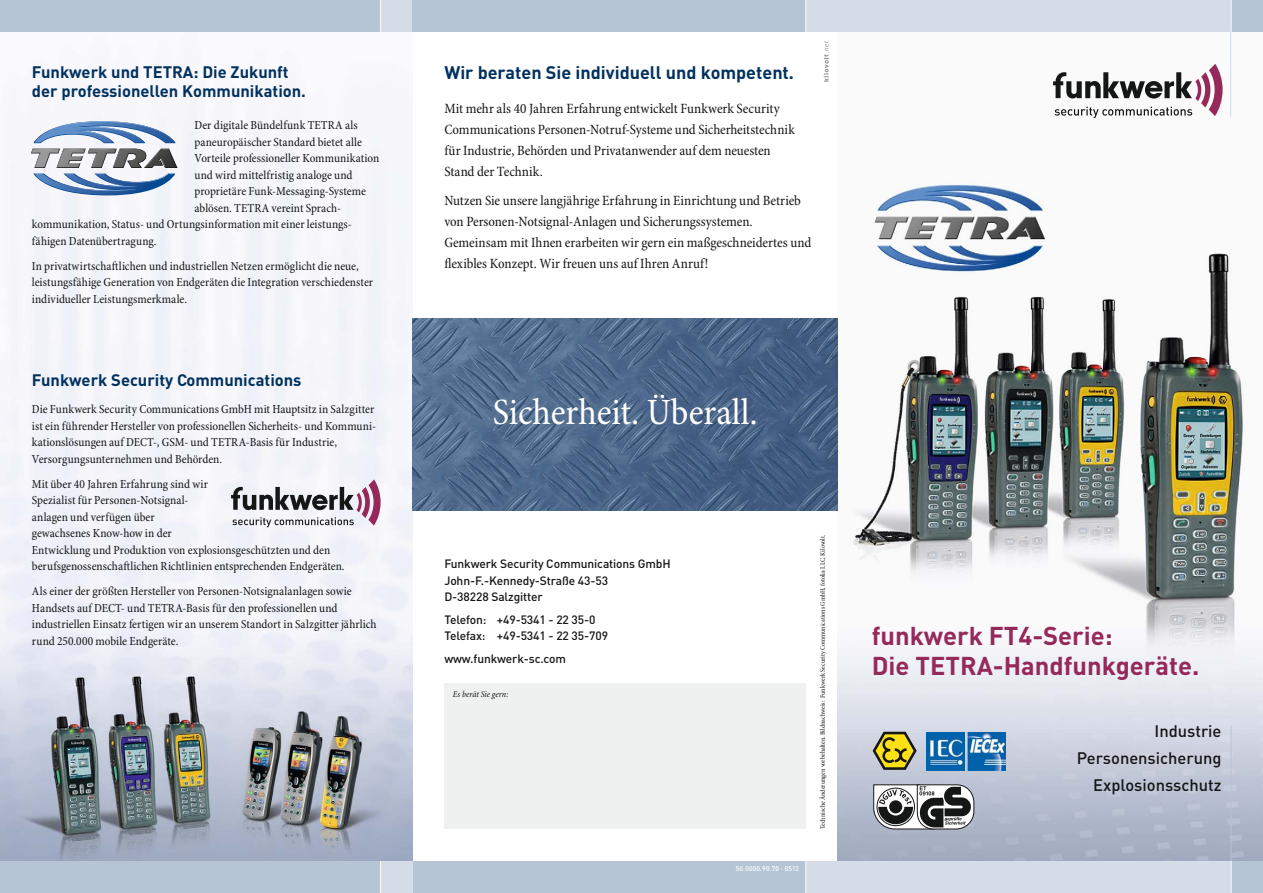
<style>
.page{position:relative;width:1263px;height:893px;background:#fff}
.page>*{position:absolute;margin:0;border:0;box-sizing:border-box;transform-origin:0 0}
.t1{font:condensed 37.5px "Minion Pro";color:#fff}
.t2{font:700 25.5px/30px "DIN";color:#94295a}
.t3{font:700 18px "DIN";color:#00315f}
.t4{font:700 16.5px/19.5px "DIN";color:#00315f}
.t5{font:500 16.5px/27px "DIN";color:#151616;text-align:right}
.t6{font:condensed 14.25px/21px "Minion Pro";letter-spacing:-.005em;color:#151616}
.t7{font:condensed 12.3px/16.5px "Minion Pro";color:#151616}
.t8{font:500 12px/16.5px "DIN";letter-spacing:-.01em;color:#151616}
.t9{font:italic condensed 9px "Minion Pro";color:#151616}
.t10{font:condensed 6.75px "Minion Pro";color:#151616}
.t11{font:500 6.75px "DIN";letter-spacing:.02em;color:#fff}
</style>
<div class="page">
<img style="left:0;top:93px;width:412px;height:768px">
<img style="left:838px;top:32px;width:425px;height:829px">
<hr style="left:1230px;top:29px;width:1px;height:88px;background:#d3dce7">
<svg style="left:1053px;top:64px;width:169px;height:54px"></svg>
<hr style="left:1231px;top:726px;width:1px;height:135px;background:#b6c5d5">
<div style="left:444px;top:683px;width:362px;height:146px;background:#eff0f0"></div>
<img style="left:412px;top:319px;width:426px;height:191px">
<svg style="left:873px;top:732px;width:44px;height:38px;background:#a99f47"></svg>
<svg style="left:824px;top:41px;width:5px;height:41px"></svg>
<svg style="left:873px;top:784px;width:101px;height:45px"></svg>
<img style="left:968px;top:733px;width:38px;height:38px">
<img style="left:927px;top:733px;width:37px;height:38px">
<svg style="left:31px;top:121px;width:147px;height:74px"></svg>
<svg style="left:231px;top:479px;width:150px;height:48px"></svg>
<div style="left:838px;top:861px;width:425px;height:32px;background:#b6c5d5"></div>
<div style="left:0;top:861px;width:412px;height:32px;background:#b6c5d5"></div>
<div style="left:0;top:0;width:838px;height:32px;background:#d3dce7"></div>
<div style="left:412px;top:861px;width:426px;height:32px;background:#b6c5d5"></div>
<div style="left:838px;top:0;width:425px;height:32px;background:#d3dce7"></div>
<div style="left:412px;top:0;width:394px;height:32px;background:#b6c5d5"></div>
<div style="left:1231px;top:0;width:32px;height:32px;background:#b6c5d5"></div>
<div style="left:0;top:0;width:381px;height:32px;background:#b6c5d5"></div>
<div style="left:838px;top:861px;width:393px;height:32px;background:#d3dce7"></div>
<div style="left:381px;top:861px;width:31px;height:32px;background:#d3dce7"></div>
<div style="left:806px;top:861px;width:32px;height:32px;background:#d3dce7"></div>
<hr style="left:380px;top:0;width:1px;height:32px;background:#fff">
<hr style="left:805px;top:0;width:1px;height:32px;background:#fff">
<hr style="left:1231px;top:0;width:1px;height:32px;background:#fff">
<hr style="left:380px;top:861px;width:1px;height:32px;background:#fff">
<hr style="left:805px;top:861px;width:1px;height:32px;background:#fff">
<hr style="left:1231px;top:861px;width:1px;height:32px;background:#fff">
<h3 class="t4" style="left:32px;top:63px;width:276px">Funkwerk und TETRA: Die Zukunft der professionellen Kommunikation.</h3>
<p class="t7" style="left:195px;top:118px;width:165px">Der digitale Bündelfunk TETRA als</p>
<p class="t7" style="left:195px;top:134px;width:169px">paneuropäischer Standard bietet alle</p>
<p class="t7" style="left:195px;top:151px;width:186px">Vorteile professioneller Kommuni kation</p>
<p class="t7" style="left:195px;top:167px;width:160px">und wird mittelfristig analoge und</p>
<p class="t7" style="left:195px;top:184px;width:173px">proprietäre Funk-Messaging-Systeme</p>
<p class="t7" style="left:195px;top:200px;width:148px">ablösen. TETRA vereint Sprach-</p>
<p class="t7" style="left:32px;top:217px;width:321px">kommunikation, Status- und Ortungsinformation mit einer leistungs-</p>
<p class="t7" style="left:32px;top:233px;width:126px">fähigen Datenübertragung.</p>
<p class="t7" style="left:32px;top:258px;width:343px">In privatwirtschaftlichen und industriellen Netzen ermöglicht die neue, leistungsfähige Generation von Endgeräten die Integration verschiedenster individueller Leistungsmerkmale.</p>
<h3 class="t4" style="left:32px;top:372px;width:271px">Funkwerk Security Communications</h3>
<p class="t7" style="left:32px;top:402px;width:346px">Die Funkwerk Security Communications GmbH mit Hauptsitz in Salzgitter ist ein führender Hersteller von professionellen Sicherheits- und Kommuni&shy;kationslösungen auf DECT-, GSM- und TETRA-Basis für Industrie, Versorgungs unter nehmen und Behörden.</p>
<p class="t7" style="left:32px;top:476px;width:314px">Mit über 40 Jahren Erfahrung sind wir<br>Spezialist für Personen-Notsignal-<br>anlagen und verfügen über<br>gewachsenes Know-how in der<br>Entwicklung und Produktion von explosionsgeschützten und den berufsgenossenschaftlichen Richtlinien entsprechenden Endgeräten.</p>
<p class="t7" style="left:32px;top:584px;width:346px">Als einer der größten Hersteller von Personen-Notsignalanlagen sowie Handsets auf DECT- und TETRA-Basis für den professionellen und industriellen Einsatz fertigen wir an unserem Standort in Salzgitter jährlich rund 250.000 mobile Endgeräte.</p>
<h3 class="t3" style="left:444px;top:66px;width:351px">Wir beraten Sie individuell und kompetent.</h3>
<p class="t6" style="left:444px;top:99px;width:352px">Mit mehr als 40 Jahren Erfahrung entwickelt Funkwerk Security Communications Personen-Notruf-Systeme und Sicherheits technik für Industrie, Behörden und Privatanwender auf dem neuesten Stand der Technik.</p>
<p class="t6" style="left:444px;top:191px;width:368px">Nutzen Sie unsere langjährige Erfahrung in Einrichtung und Betrieb von Personen-Notsignal-Anlagen und Sicherungs systemen.<br>Gemeinsam mit Ihnen erarbeiten wir gern ein maßgeschneidertes und flexibles Konzept. Wir freuen uns auf Ihren Anruf!</p>
<h1 class="t1" style="left:493px;top:397px;width:266px">Sicherheit. Überall.</h1>
<p class="t8" style="left:444px;top:557px;width:228px">Funkwerk Security Communications GmbH<br>John-F.-Kennedy-Straße 43-53<br>D-38228 Salzgitter</p>
<p class="t8" style="left:444px;top:613px;width:165px">Telefon: +49-5341 - 22 35-0<br>Telefax: +49-5341 - 22 35-709</p>
<p class="t8" style="left:444px;top:652px;width:123px">www.funkwerk-sc.com</p>
<p class="t9" style="left:453px;top:690px;width:57px">Es berät Sie gern:</p>
<p class="t11" style="left:736px;top:866px;width:65px">50.0000.90.70 · 0512</p>
<p class="t10" style="left:820px;top:829px;width:296px;rotate:-90deg">Technische Änderungen vorbehalten. Bildnachweis: Funkwerk Security Communications GmbH, fotolia LLC, Kilovolt.</p>
<h2 class="t2" style="left:872px;top:623px;width:329px">funkwerk FT4-Serie:<br>Die TETRA-Handfunkgeräte.</h2>
<h3 class="t5" style="left:1077px;top:719px;width:146px">Industrie<br>Personensicherung<br>Explosionsschutz</h3>
</div>
